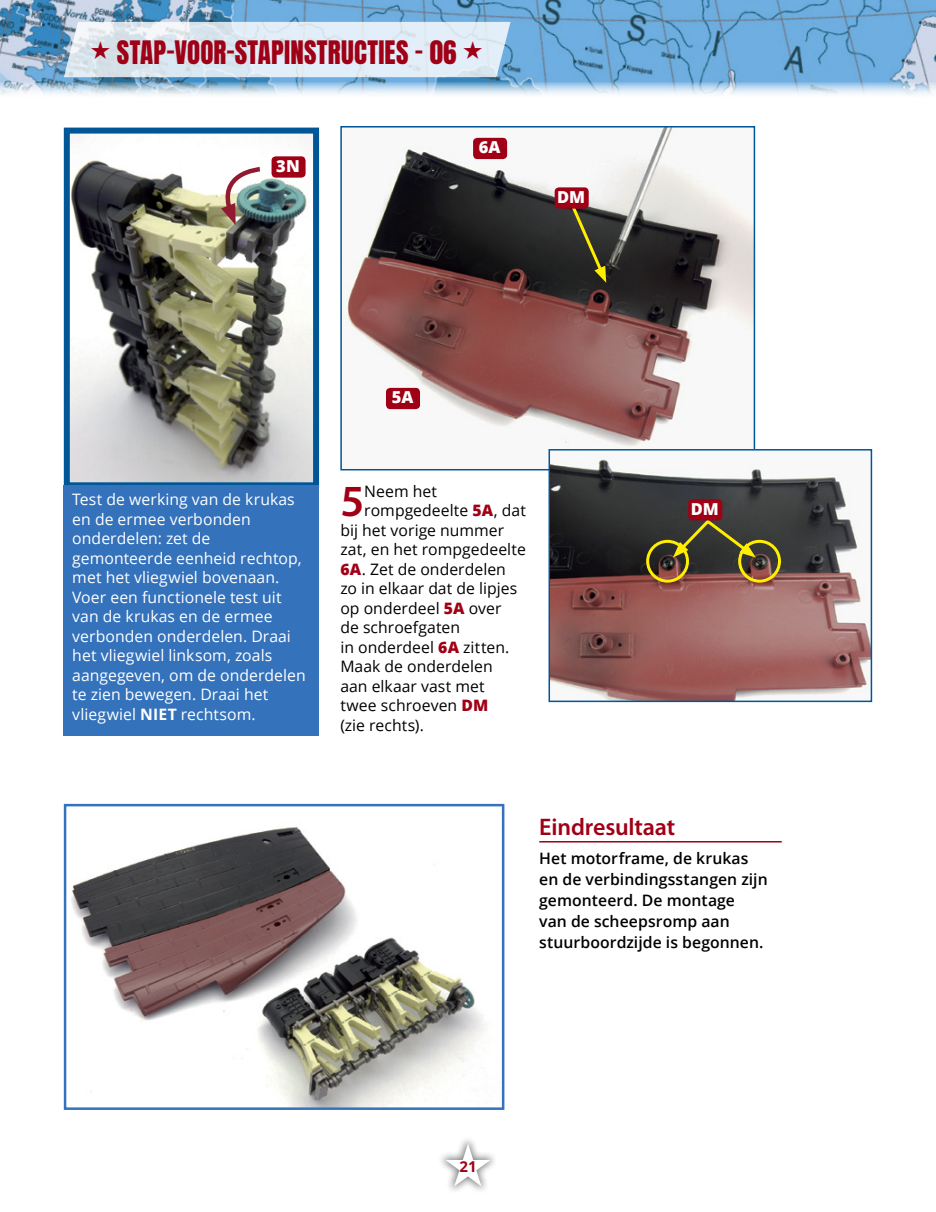
<style>
.page{position:relative;width:936px;height:1212px;background:#fff}
.page>*{position:absolute;margin:0;border:0;box-sizing:border-box;transform-origin:0 0}
.t1{font:600 44.7px "Myriad Pro";color:#a00016}
.t2{font:27px "Anton";letter-spacing:.01em;color:#a00016}
.t3{font:600 24px "Myriad Pro";letter-spacing:-.01em;color:#a00016}
.t4{font:800 16.5px "Open Sans";color:#fff}
.t5{font:15.75px/19.5px "Open Sans";letter-spacing:.005em;color:#fff}
.t6{font:15.75px "Open Sans";letter-spacing:.005em;color:#000}
.t7{font:600 15.75px/21px "Open Sans";letter-spacing:.005em;color:#000}
.t8{font:700 15px "Open Sans";color:#a00016}
.s1{font-weight:700}
.s2{font-weight:800;color:#a00016}
.s3{color:#fff}
</style>
<div class="page">
<hr style="left:539px;top:841px;width:242px;height:1px;background:#a00016">
<img style="left:346px;top:129px;width:406px;height:320px">
<div style="left:340px;top:126px;width:415px;height:344px;border:2px solid #005697"></div>
<div style="left:386px;top:388px;width:34px;height:21px;background:#a00016;border-radius:4px"></div>
<div style="left:473px;top:138px;width:34px;height:21px;background:#a00016;border-radius:4px"></div>
<svg style="left:569px;top:203px;width:37px;height:80px;background:#47472e"></svg>
<img style="left:551px;top:452px;width:318px;height:247px">
<div style="left:548px;top:449px;width:324px;height:253px;border:2px solid #005697"></div>
<div style="left:738px;top:540px;width:43px;height:43px;border:3px solid #fe0;border-radius:50%"></div>
<div style="left:646px;top:540px;width:43px;height:43px;border:3px solid #fe0;border-radius:50%"></div>
<svg style="left:673px;top:517px;width:82px;height:41px;background:#54522e"></svg>
<img style="left:71px;top:135px;width:241px;height:346px">
<div style="left:64px;top:128px;width:255px;height:360px;border:6px solid #005697"></div>
<svg style="left:215px;top:165px;width:49px;height:60px"></svg>
<div style="left:271px;top:156px;width:34px;height:22px;background:#a00016;border-radius:4px"></div>
<img style="left:71px;top:826px;width:415px;height:280px">
<div style="left:64px;top:804px;width:440px;height:306px;border:3px solid #3472bc"></div>
<div style="left:64px;top:485px;width:255px;height:251px;background:#3472bc"></div>
<div style="left:554px;top:187px;width:34px;height:22px;background:#a00016;border-radius:4px"></div>
<div style="left:688px;top:499px;width:34px;height:21px;background:#a00016;border-radius:4px"></div>
<div style="left:437px;top:1134px;width:62px;height:60px;background:#000;opacity:.5"></div>
<img style="left:0;top:0;width:935px;height:95px">
<svg style="left:64px;top:22px;width:446px;height:55px;background:#dbe7f1"></svg>
<h2 class="t2" style="left:90px;top:39px;width:394px">• STAP-VOOR-STAPINSTRUCTIES – 06 •</h2>
<p class="t4" style="left:276px;top:153px;width:25px">3N</p>
<p class="t4" style="left:478px;top:135px;width:23px">6A</p>
<p class="t4" style="left:557px;top:184px;width:30px">DM</p>
<p class="t5" style="left:72px;top:489px;width:235px">Test de werking van de krukas en de ermee verbonden onderdelen: zet de gemonteerde eenheid rechtop, met het vliegwiel bovenaan.<br>Voer een functionele test uit van de krukas en de ermee verbonden onderdelen. Draai het vliegwiel linksom, zoals aangegeven, om de onderdelen te zien bewegen. Draai het vliegwiel <span class="s1">NIET</span> rechtsom.</p>
<p class="t4" style="left:391px;top:385px;width:23px">5A</p>
<h1 class="t1" style="left:340px;top:477px;width:25px">5</h1>
<p class="t6" style="left:364px;top:480px;width:74px">Neem het</p>
<p class="t6" style="left:364px;top:500px;width:163px">rompgedeelte <span class="s2">5A</span>, dat</p>
<p class="t6" style="left:340px;top:519px;width:165px">bij het vorige nummer</p>
<p class="t6" style="left:340px;top:539px;width:187px">zat, en het rompgedeelte</p>
<p class="t6" style="left:340px;top:558px;width:167px"><span class="s2">6A</span>. Zet de onderdelen</p>
<p class="t6" style="left:340px;top:578px;width:178px">zo in elkaar dat de lipjes</p>
<p class="t6" style="left:340px;top:597px;width:163px">op onderdeel <span class="s2">5A</span> over</p>
<p class="t6" style="left:340px;top:617px;width:121px">de schroefgaten</p>
<p class="t6" style="left:340px;top:636px;width:170px">in onderdeel <span class="s2">6A</span> zitten.</p>
<p class="t6" style="left:340px;top:656px;width:154px">Maak de onderdelen</p>
<p class="t6" style="left:340px;top:675px;width:146px">aan elkaar vast met</p>
<p class="t6" style="left:340px;top:695px;width:149px">twee schroeven <span class="s2">DM</span></p>
<p class="t6" style="left:340px;top:714px;width:85px">(zie rechts).</p>
<p class="t4" style="left:690px;top:496px;width:30px">DM</p>
<h3 class="t3" style="left:539px;top:813px;width:137px">Eindresultaat</h3>
<p class="t7" style="left:539px;top:847px;width:230px">Het motorframe, de krukas en de verbindingsstangen zijn gemonteerd. De montage<br>van de scheepsromp aan stuurboordzijde is begonnen.</p>
<p class="t8" style="left:443px;top:1155px;width:50px"><span class="s3">•</span>2 1</p>
</div>
